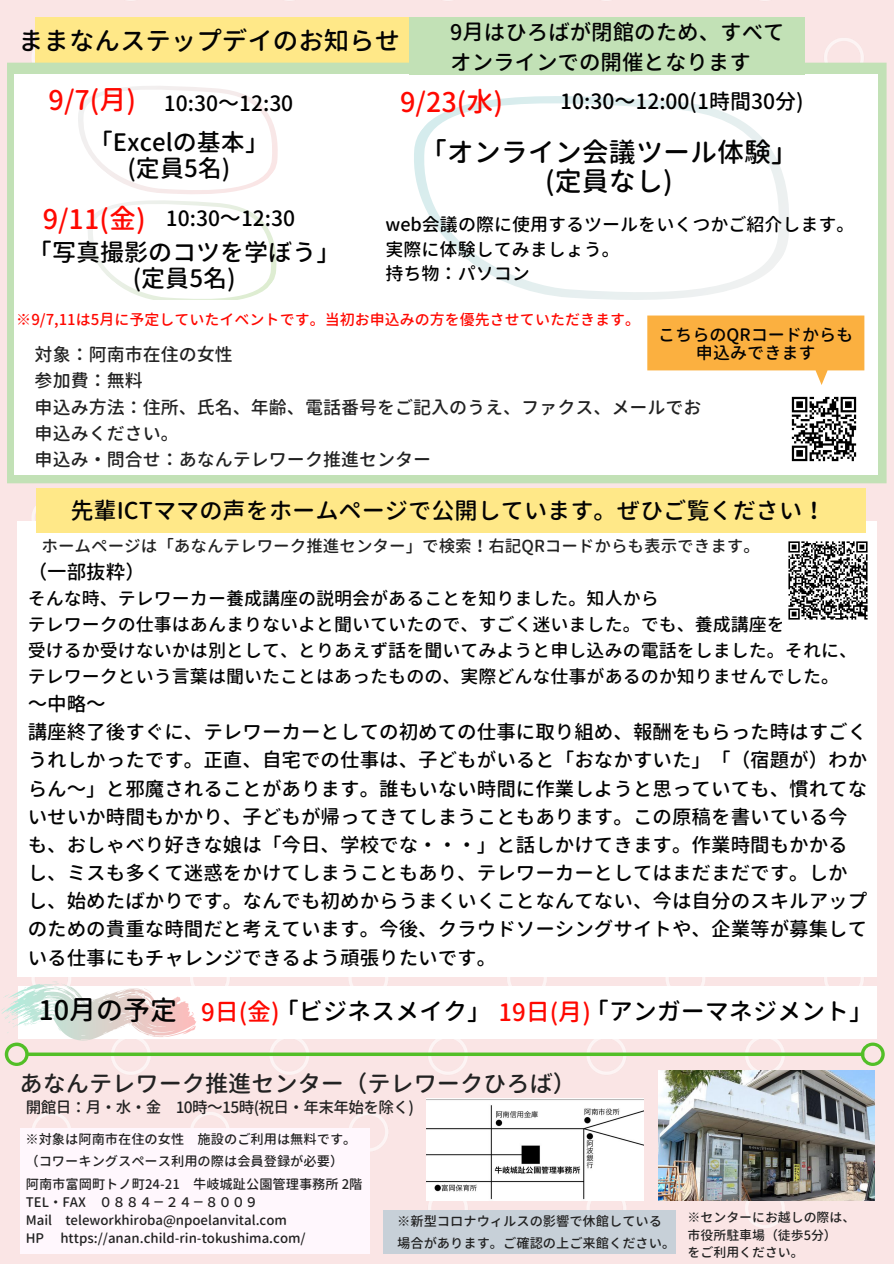
<style>
.page{position:relative;width:894px;height:1264px;background:#fff}
.page>*{position:absolute;margin:0;border:0;box-sizing:border-box;transform-origin:0 0}
.t1{font:500 27px/29.4px "Gen Jyuu Gothic";color:#030303;text-align:center}
.t2{font:500 27px "Gen Jyuu Gothic";color:#ff0800}
.t3{font:500 25.5px "Gen Jyuu Gothic";color:#030303}
.t4{font:500 24px "Gen Jyuu Gothic";color:#000}
.t5{font:500 24px/26px "Gen Jyuu Gothic";color:#030303;text-align:center}
.t6{font:500 23.25px "Gen Jyuu Gothic";color:#030303}
.t7{font:500 23.25px "Gen Jyuu Gothic";color:#222}
.t8{font:500 21.45px/29.8px "Gen Jyuu Gothic";color:#030303}
.t9{font:500 21px "Gen Jyuu Gothic";color:#000}
.t10{font:500 19.5px/28.2px "Gen Jyuu Gothic";color:#030303}
.t11{font:500 18px/26px "Gen Jyuu Gothic";color:#030303}
.t12{font:500 18px/26.1px "Gen Jyuu Gothic";color:#222}
.t13{font:500 18px/24.8px "Gen Jyuu Gothic";color:#000}
.t14{font:500 17.1px/18.1px "Gen Jyuu Gothic";color:#030303;text-align:center}
.t15{font:500 16.5px "Gen Jyuu Gothic";color:#222}
.t16{font:500 15.6px "Gen Jyuu Gothic";letter-spacing:-.04em;color:#222}
.t17{font:500 15px "Gen Jyuu Gothic";color:#ff0800}
.t18{font:500 13.2px/18px "Gen Jyuu Gothic";color:#222}
.t19{font:500 12.9px/17.5px "Gen Jyuu Gothic";color:#222}
.s1{font-size:27px;color:#030303}
.s2{color:#ff0800}
</style>
<div class="page">
<div style="left:0;top:0;width:893px;height:1263px;background:#fae5e5"></div>
<div style="left:20px;top:1127px;width:350px;height:126px;background:#fff7fd"></div>
<img style="left:658px;top:1070px;width:216px;height:130px">
<div style="left:17px;top:521px;width:859px;height:455px;background:#fff"></div>
<div style="left:36px;top:489px;width:829px;height:44px;background:#ffe888"></div>
<div style="left:384px;top:1210px;width:291px;height:43px;background:#c7d0d8"></div>
<img style="left:426px;top:1098px;width:217px;height:102px">
<div style="left:35px;top:17px;width:612px;height:57px;background:#ffe888"></div>
<div style="left:7px;top:63px;width:879px;height:420px;background:#c2e1b6"></div>
<div style="left:14px;top:74px;width:348px;height:232px;background:#fff"></div>
<div style="left:341px;top:74px;width:536px;height:232px;background:#fff"></div>
<svg style="left:58px;top:62px;width:243px;height:73px"></svg>
<svg style="left:80px;top:135px;width:198px;height:165px"></svg>
<div style="left:14px;top:300px;width:863px;height:175px;background:#fff"></div>
<svg style="left:376px;top:0;width:457px;height:300px"></svg>
<svg style="left:647px;top:315px;width:217px;height:70px"></svg>
<img style="left:788px;top:541px;width:80px;height:79px">
<svg style="left:0;top:981px;width:884px;height:84px"></svg>
<div style="left:409px;top:17px;width:395px;height:57px;background:#c2e1b6"></div>
<img style="left:791px;top:396px;width:66px;height:66px">
<h2 class="t3" style="left:18px;top:22px;width:383px">ままなんステップデイのお知らせ</h2>
<p class="t8" style="left:450px;top:17px;width:336px">9月はひろばが閉館のため、すべてオンラインでの開催となります</p>
<h1 class="t2" style="left:49px;top:81px;width:89px">9/7(月)</h1>
<p class="t9" style="left:164px;top:88px;width:131px">10:30～12:30</p>
<h1 class="t2" style="left:400px;top:83px;width:104px">9/23(水)</h1>
<p class="t9" style="left:560px;top:87px;width:244px">10:30～12:00(1時間30分)</p>
<p class="t5" style="left:89px;top:129px;width:182px">「Excelの基本」(定員5名)</p>
<h1 class="t1" style="left:419px;top:137px;width:380px">「オンライン会議ツール体験」(定員なし)</h1>
<p class="t13" style="left:385px;top:211px;width:470px">web会議の際に使用するツールをいくつかご紹介します。実際に体験してみましょう。<br>持ち物：パソコン</p>
<h1 class="t2" style="left:43px;top:199px;width:104px">9/11(金)</h1>
<p class="t9" style="left:166px;top:204px;width:131px">10:30～12:30</p>
<p class="t5" style="left:28px;top:239px;width:314px">「写真撮影のコツを学ぼう」(定員5名)</p>
<p class="t17" style="left:16px;top:309px;width:625px">※9/7,11は5月に予定していたイベントです。当初お申込みの方を優先させていただきます。</p>
<p class="t14" style="left:658px;top:325px;width:197px">こちらのQRコードからも申込みできます</p>
<p class="t12" style="left:35px;top:341px;width:668px">対象：阿南市在住の女性<br>参加費：無料<br>申込み方法：住所、氏名、年齢、電話番号をご記入のうえ、ファクス、メールでお申込みください。<br>申込み・問合せ：あなんテレワーク推進センター</p>
<p class="t6" style="left:70px;top:494px;width:756px">先輩ICTママの声をホームページで公開しています。ぜひご覧ください！</p>
<p class="t15" style="left:42px;top:534px;width:719px">ホームページは「あなんテレワーク推進センター」で検索！右記QRコードからも表示できます。</p>
<p class="t10" style="left:28px;top:558px;width:119px">（一部抜粋）</p>
<p class="t11" style="left:28px;top:585px;width:830px">そんな時、テレワーカー養成講座の説明会があることを知りました。知人から<br>テレワークの仕事はあんまりないよと聞いていたので、すごく迷いました。でも、養成講座を<br>受けるか受けないかは別として、とりあえず話を聞いてみようと申し込みの電話をしました。それに、テレワークという言葉は聞いたことはあったものの、実際どんな仕事があるのか知りませんでした。</p>
<p class="t10" style="left:28px;top:689px;width:840px">～中略～<br>講座終了後すぐに、テレワーカーとしての初めての仕事に取り組め、報酬をもらった時はすごくうれしかったです。正直、自宅での仕事は、子どもがいると「おなかすいた」「（宿題が）わからん～」と邪魔されることがあります。誰もいない時間に作業しようと思っていても、慣れてないせいか時間もかかり、子どもが帰ってきてしまうこともあります。この原稿を書いている今も、おしゃべり好きな娘は「今日、学校でな・・・」と話しかけてきます。作業時間もかかるし、ミスも多くて迷惑をかけてしまうこともあり、テレワーカーとしてはまだまだです。しかし、始めたばかりです。なんでも初めからうまくいくことなんてない、今は自分のスキルアップのための貴重な時間だと考えています。今後、クラウドソーシングサイトや、企業等が募集している仕事にもチャレンジできるよう頑張りたいです。</p>
<p class="t4" style="left:38px;top:994px;width:836px"><span class="s1">10月の予定</span> <span class="s2">9日(金)</span>「ビジネスメイク」 <span class="s2">19日(月)</span>「アンガーマネジメント」</p>
<p class="t7" style="left:20px;top:1066px;width:558px">あなんテレワーク推進センター（テレワークひろば）</p>
<p class="t16" style="left:26px;top:1095px;width:390px">開館日：月・水・金 10時～15時(祝日・年末年始を除く)</p>
<p class="t18" style="left:25px;top:1128px;width:332px;line-height:21.5px">※対象は阿南市在住の女性 施設のご利用は無料です。（コワーキングスペース利用の際は会員登録が必要）</p>
<p class="t18" style="left:26px;top:1175px;width:338px">阿南市富岡町トノ町24-21 牛岐城趾公園管理事務所 2階TEL・FAX ０８８４－２４－８００９<br>Mail teleworkhiroba@npoelanvital.com<br>HP https://anan.child-rin-tokushima.com/</p>
<p class="t18" style="left:397px;top:1210px;width:279px;line-height:21.5px">※新型コロナウィルスの影響で休館している場合があります。ご確認の上ご来館ください。</p>
<p class="t19" style="left:687px;top:1208px;width:169px">※センターにお越しの際は、市役所駐車場（徒歩5分）<br>をご利用ください。</p>
</div>
